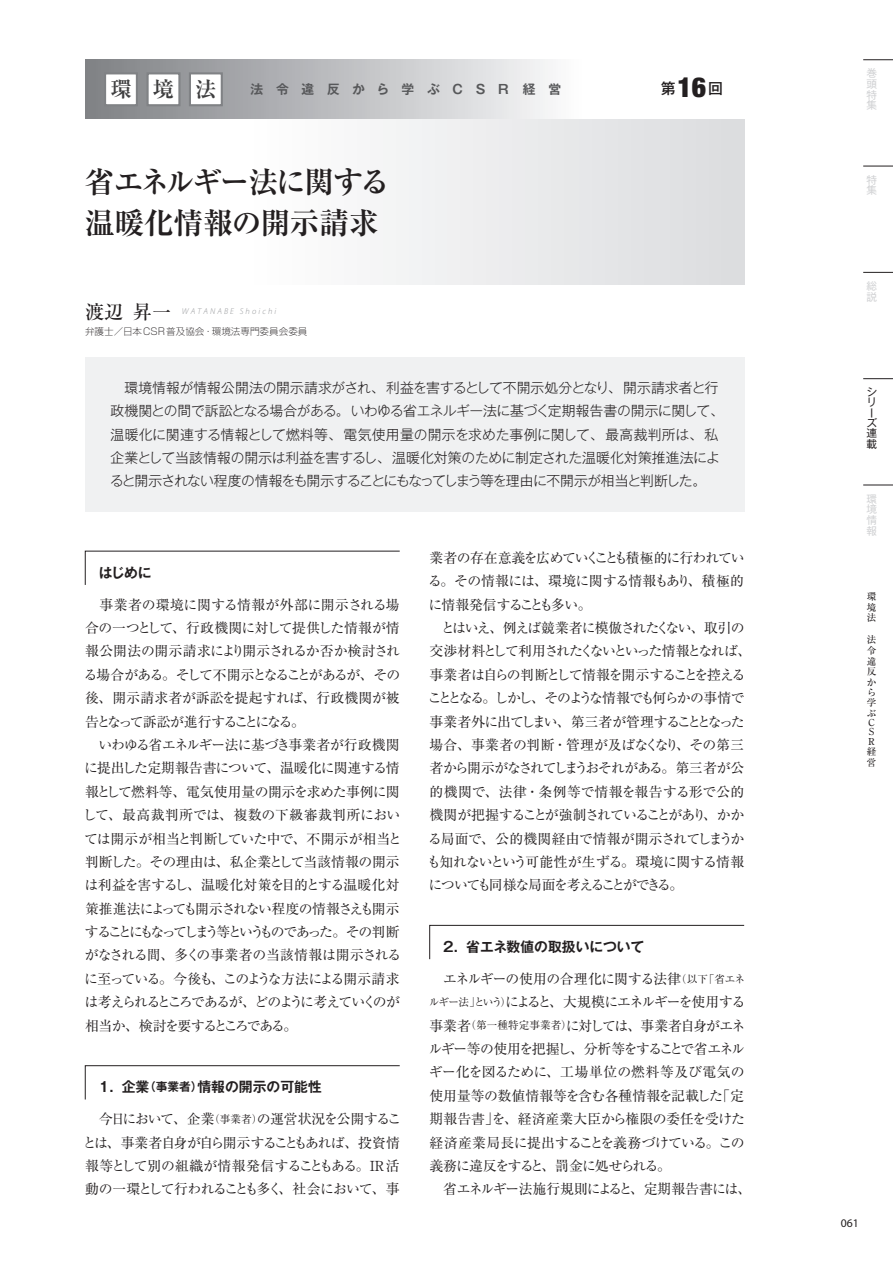
<style>
.page{position:relative;width:893px;height:1263px;background:#fff}
.page>*{position:absolute;margin:0;border:0;box-sizing:border-box;transform-origin:0 0}
.環境法大見出し２行{font:700 29.7px "Ryumin Pro";letter-spacing:-.07em;color:#231f20}
.環境法大見出し２行-2{font:700 29.7px "Ryumin Pro";letter-spacing:-.01em;color:#231f20}
.環境法_ロゴ{font:700 21.3px "Ryumin Pro";color:#3e3e3f}
.著者名{font:500 19.2px "Ryumin Pro";color:#231f20}
.環境法_第_回{font:500 14.85px "Gothic MB101 Pro";color:#231f20}
._00_本文{font:13.8px/23.4px "Ryumin Pro";letter-spacing:-.065em;color:#231f20;text-align:justify}
.サマリー{font:300 13.8px/23.4px "Gothic MB101 Pro";letter-spacing:-.015em;color:#231f20}
._01_見出し1{font:700 13.8px "Gothic MB101 Pro De";color:#231f20}
.環境法_タイトル{font:700 12.75px "Gothic MB101 Pro De";letter-spacing:1em;color:#57585a}
._00_本文-2{font:11.7px "Myriad Pro";color:#231f20}
.t1{font:10.65px/10.6px "Gothic MB101 Pro";color:#d1d2d4;text-align:justify}
.t2{font:10.65px/10.4px "Gothic MB101 Pro";color:#231f20}
.著者名肩書き{font:300 expanded 9.6px "Shin Go Pro";color:#231f20}
.t3{font:500 9.6px/10.5px "Ryumin Pro";color:#231f20}
.著者名-2{font:italic 300 8.55px "Myriad Pro";letter-spacing:.25em;color:#939598}
.s1{font-family:"Helvetica Neue LT Std";font-weight:900;font-stretch:condensed;font-size:27.6px}
.s2{font-size:11.7px}
.s3{font-size:10.65px}
</style>
<div class="page">
<hr style="left:863px;top:59px;width:30px;height:1px;background:#231f20">
<hr style="left:863px;top:166px;width:30px;height:1px;background:#231f20">
<hr style="left:863px;top:272px;width:30px;height:1px;background:#231f20">
<hr style="left:863px;top:378px;width:30px;height:1px;background:#231f20">
<hr style="left:863px;top:485px;width:30px;height:1px;background:#231f20">
<div style="left:85px;top:60px;width:659px;height:59px;background:linear-gradient(to right,#84868a,#fff)"></div>
<div style="left:85px;top:119px;width:659px;height:166px;background:linear-gradient(to right,#fff,#dddee0)"></div>
<div style="left:105px;top:73px;width:32px;height:32px;background:#fff"></div>
<div style="left:104px;top:72px;width:34px;height:34px;border:2px solid #808285"></div>
<div style="left:148px;top:73px;width:31px;height:32px;background:#fff"></div>
<div style="left:147px;top:72px;width:33px;height:34px;border:2px solid #808285"></div>
<div style="left:190px;top:73px;width:32px;height:32px;background:#fff"></div>
<div style="left:189px;top:72px;width:34px;height:34px;border:2px solid #808285"></div>
<div style="left:85px;top:357px;width:659px;height:154px;background:#f0f1f2"></div>
<svg style="left:85px;top:551px;width:315px;height:34px"></svg>
<svg style="left:85px;top:1065px;width:315px;height:35px"></svg>
<svg style="left:429px;top:925px;width:316px;height:34px"></svg>
<p class="環境法_ロゴ" style="left:110px;top:73px;width:23px">環</p>
<p class="環境法_ロゴ" style="left:153px;top:73px;width:23px">境</p>
<p class="環境法_ロゴ" style="left:195px;top:73px;width:23px">法</p>
<p class="環境法_タイトル" style="left:251px;top:79px;width:312px">法令違反から学ぶCSR 経営</p>
<p class="環境法_第_回" style="left:661px;top:76px;width:64px">第<span class="s1">16</span>回</p>
<p class="環境法大見出し２行" style="left:85px;top:158px;width:306px">省エネルギー法に関する</p>
<p class="環境法大見出し２行-2" style="left:85px;top:199px;width:295px">温暖化情報の開示請求</p>
<p class="著者名" style="left:85px;top:296px;width:88px">渡辺昇一</p>
<p class="著者名-2" style="left:182px;top:306px;width:96px">WATANABE Shoichi</p>
<p class="著者名肩書き" style="left:85px;top:323px;width:224px">弁護士／日本CSR普及協会・環境法専門委員会委員</p>
<p class="サマリー" style="left:110px;top:374px;width:615px">　環境情報が情報公開法の開示請求がされ、利益を害するとして不開示処分となり、開示請求者と行政機関との間で訴訟となる場合がある。いわゆる省エネルギー法に基づく定期報告書の開示に関して、温暖化に関連する情報として燃料等、電気使用量の開示を求めた事例に関して、最高裁判所は、私企業として当該情報の開示は利益を害するし、温暖化対策のために制定された温暖化対策推進法によると開示されない程度の情報をも開示することにもなってしまう等を理由に不開示が相当と判断した。</p>
<p class="_01_見出し1" style="left:99px;top:561px;width:54px">はじめに</p>
<p class="_00_本文" style="left:84px;top:592px;width:318px">　事業者の環境に関する情報が外部に開示される場合の一つとして、行政機関に対して提供した情報が情報公開法の開示請求により開示されるか否か検討される場合がある。そして不開示となることがあるが、その後、開示請求者が訴訟を提起すれば、行政機関が被告となって訴訟が進行することになる。</p>
<p class="_00_本文" style="left:83px;top:732px;width:321px;text-align:left">　いわゆる省エネルギー法に基づき事業者が行政機関に提出した定期報告書について、温暖化に関連する情報として燃料等、電気使用量の開示を求めた事例に関して、最高裁判所では、複数の下級審裁判所においては開示が相当と判断していた中で、不開示が相当と判断した。その理由は、私企業として当該情報の開示は利益を害するし、温暖化対策を目的とする温暖化対策推進法によっても開示されない程度の情報さえも開示することにもなってしまう等というものであった。その判断がなされる間、多くの事業者の当該情報は開示されるに至っている。今後も、このような方法による開示請求は考えられるところであるが、どのように考えていくのが相当か、検討を要するところである。</p>
<p class="_01_見出し1" style="left:99px;top:1075px;width:224px">1．企業<span class="s2">（事業者）</span>情報の開示の可能性</p>
<p class="_00_本文" style="left:83px;top:1106px;width:320px">　今日において、企業<span class="s3">（事業者）</span>の運営状況を公開することは、事業者自身が自ら開示することもあれば、投資情報等として別の組織が情報発信することもある。IR活動の一環として行われることも多く、社会において、事</p>
<p class="_00_本文" style="left:428px;top:545px;width:318px">業者の存在意義を広めていくことも積極的に行われている。その情報には、環境に関する情報もあり、積極的に情報発信することも多い。</p>
<p class="_00_本文" style="left:427px;top:615px;width:325px;text-align:left">　とはいえ、例えば競業者に模倣されたくない、取引の交渉材料として利用されたくないといった情報となれば、事業者は自らの判断として情報を開示することを控えることとなる。しかし、そのような情報でも何らかの事情で事業者外に出てしまい、第三者が管理することとなった場合、事業者の判断・管理が及ばなくなり、その第三者から開示がなされてしまうおそれがある。第三者が公的機関で、法律・条例等で情報を報告する形で公的機関が把握することが強制されていることがあり、かかる局面で、公的機関経由で情報が開示されてしまうかも知れないという可能性が生ずる。環境に関する情報についても同様な局面を考えることができる。</p>
<p class="_01_見出し1" style="left:443px;top:935px;width:203px">2．省エネ数値の取扱いについて</p>
<p class="_00_本文" style="left:429px;top:966px;width:319px">　エネルギーの使用の合理化に関する法律<span class="s3">（以下「省エネルギー法」という）</span>によると、大規模にエネルギーを使用する事業者<span class="s3">（第一種特定事業者）</span>に対しては、事業者自身がエネルギー等の使用を把握し、分析等をすることで省エネルギー化を図るために、工場単位の燃料等及び電気の使用量等の数値情報等を含む各種情報を記載した「定期報告書」を、経済産業大臣から権限の委任を受けた経済産業局長に提出することを義務づけている。この義務に違反をすると、罰金に処せられる。</p>
<p class="_00_本文" style="left:429px;top:1176px;width:323px">　省エネルギー法施行規則によると、定期報告書には、</p>
<p class="t1" style="left:866px;top:67px;width:12px">巻頭特集</p>
<p class="t1" style="left:866px;top:173px;width:12px">特集</p>
<p class="t1" style="left:866px;top:279px;width:12px">総説</p>
<p class="t2" style="left:866px;top:385px;width:12px">シリーズ連載</p>
<p class="t1" style="left:866px;top:492px;width:12px">環境情報</p>
<p class="t3" style="left:867px;top:590px;width:11px;text-align:justify">環境法</p>
<p class="t3" style="left:867px;top:633px;width:11px">法令違反から学ぶ</p>
<p class="t3" style="left:867px;top:716px;width:11px;line-height:10.1px">Ｃ<br>Ｓ<br>Ｒ経営</p>
<p class="_00_本文-2" style="left:841px;top:1216px;width:19px">061</p>
</div>
